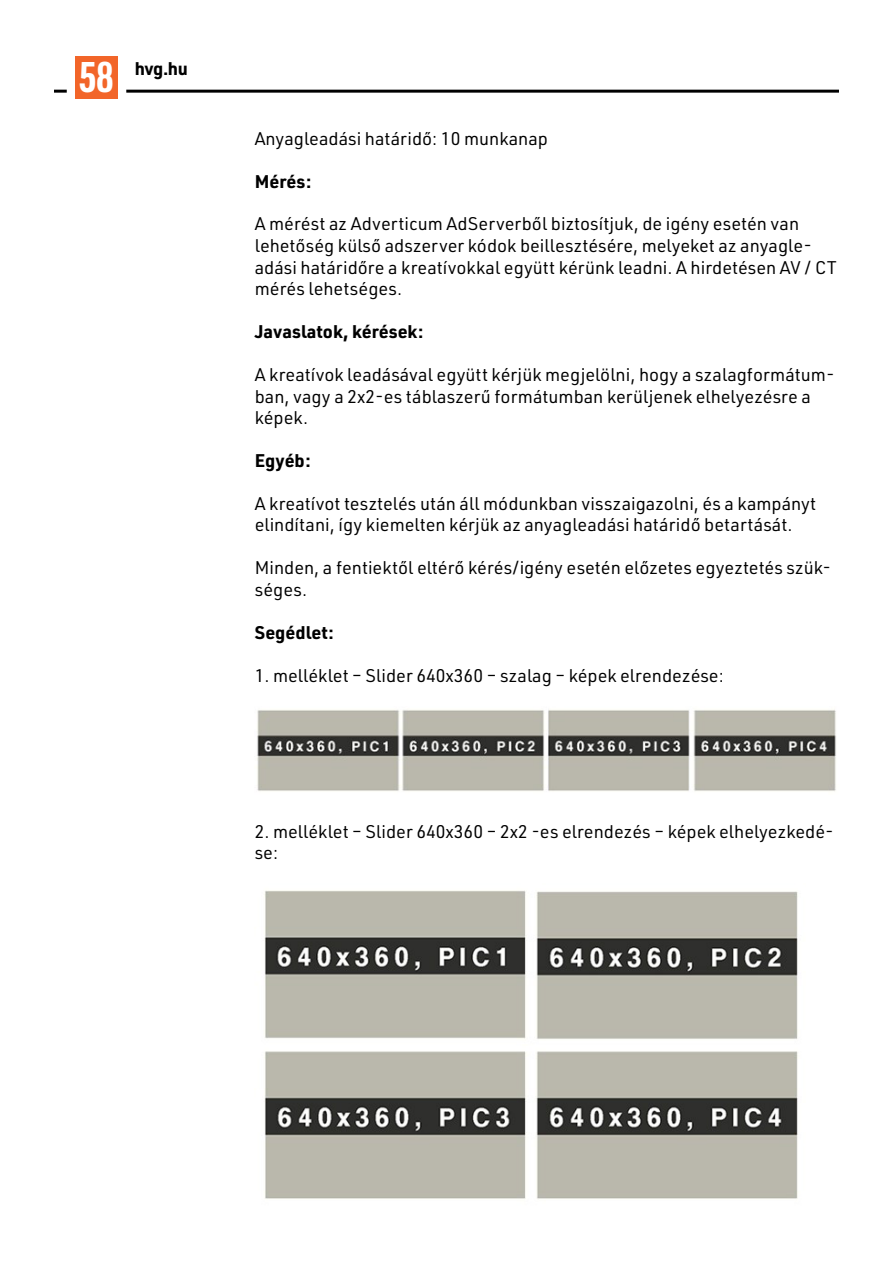
<style>
.page{position:relative;width:893px;height:1263px;background:#fff}
.page>*{position:absolute;margin:0;border:0;box-sizing:border-box;transform-origin:0 0}
.t1{font:700 42px "URWDIN Cond";color:#fff}
.t2{font:18px/21.6px "URWDIN";color:#000}
.t3{font:700 18px "URWDIN";color:#000}
</style>
<div class="page">
<hr style="left:126px;top:90px;width:713px;height:3px;background:#000">
<svg style="left:54px;top:90px;width:13px;height:3px"></svg>
<div style="left:75px;top:56px;width:43px;height:43px;background:#f26529"></div>
<img style="left:257px;top:709px;width:579px;height:83px">
<img style="left:264px;top:890px;width:534px;height:309px">
<h1 class="t1" style="left:79px;top:48px;width:36px">58</h1>
<p class="t3" style="left:135px;top:56px;width:55px">hvg.hu</p>
<p class="t2" style="left:255px;top:127px;width:295px">Anyagleadási határidő: 10 munkanap</p>
<p class="t3" style="left:255px;top:169px;width:58px">Mérés:</p>
<p class="t2" style="left:255px;top:213px;width:584px">A mérést az Adverticum AdServerből biztosítjuk, de igény esetén van lehetőség külső adszerver kódok beillesztésére, melyeket az anyagle&shy;adási határidőre a kreatívokkal együtt kérünk leadni. A hirdetésen AV / CT mérés lehetséges.</p>
<p class="t3" style="left:255px;top:319px;width:170px">Javaslatok, kérések:</p>
<p class="t2" style="left:255px;top:363px;width:581px">A kreatívok leadásával együtt kérjük megjelölni, hogy a szalagformátum&shy;ban, vagy a 2x2-es táblaszerű formátumban kerüljenek elhelyezésre a képek.</p>
<p class="t3" style="left:255px;top:448px;width:58px">Egyéb:</p>
<p class="t2" style="left:255px;top:492px;width:563px">A kreatívot tesztelés után áll módunkban visszaigazolni, és a kampányt elindítani, így kiemelten kérjük az anyagleadási határidő betartását.</p>
<p class="t2" style="left:255px;top:557px;width:578px">Minden, a fentiektől eltérő kérés/igény esetén előzetes egyeztetés szük&shy;séges.</p>
<p class="t3" style="left:255px;top:620px;width:81px">Segédlet:</p>
<p class="t2" style="left:255px;top:664px;width:471px">1. melléklet – Slider 640x360 – szalag – képek elrendezése:</p>
<p class="t2" style="left:255px;top:820px;width:581px">2. melléklet – Slider 640x360 – 2x2 -es elrendezés – képek elhelyezkedé&shy;se:</p>
</div>
